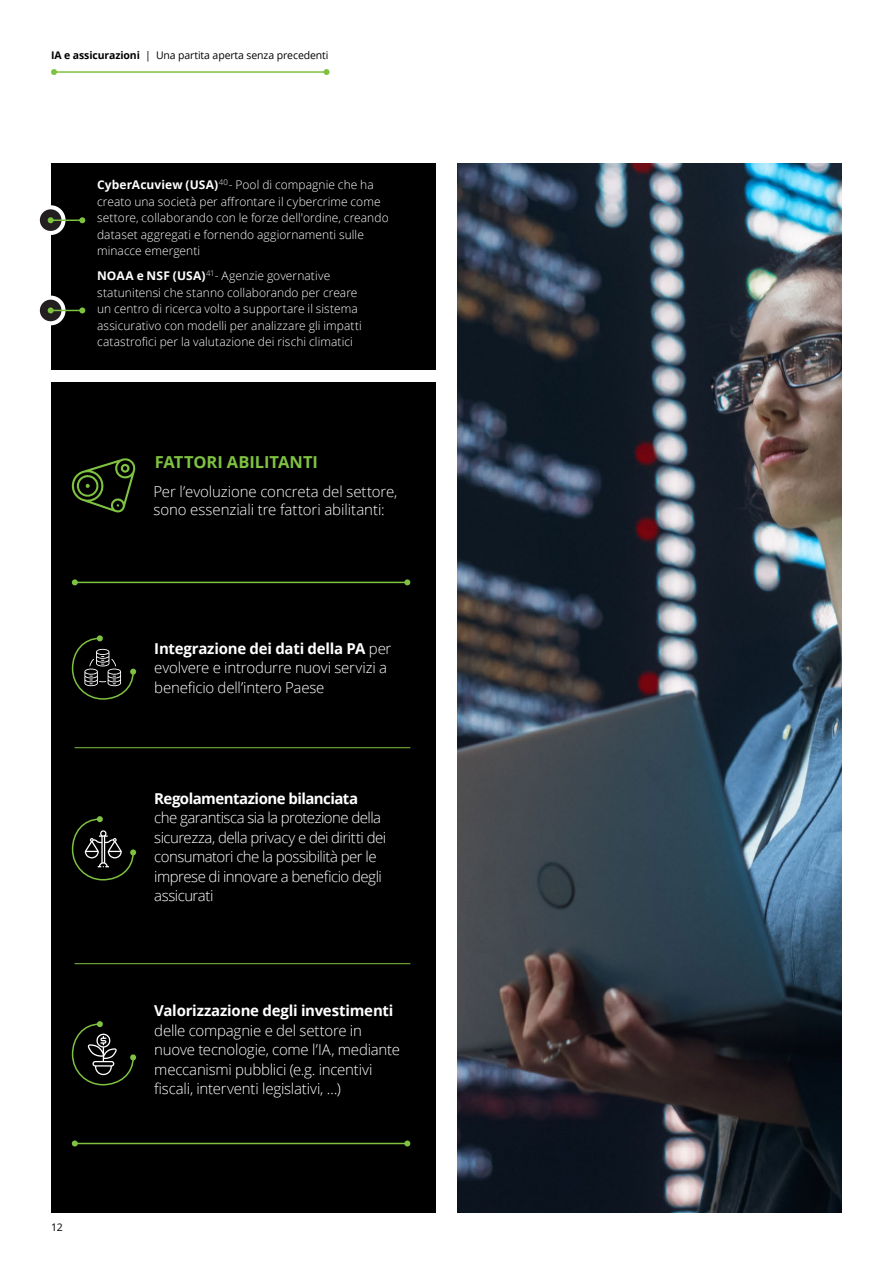
<style>
.page{position:relative;width:893px;height:1263px;background:#fff}
.page>*{position:absolute;margin:0;border:0;box-sizing:border-box;transform-origin:0 0}
.Introduction__14_18pt{font:700 16.5px "Open Sans";color:#7fc241}
.Introduction__14_18pt-2{font:300 15px/19.5px "Open Sans";letter-spacing:-.015em;color:#fff}
.Introduction__14_18pt-3{font:300 15px/19.5px "Open Sans";letter-spacing:-.035em;color:#fff}
.Introduction__14_18pt-4{font:300 12px/16.5px "Open Sans";letter-spacing:.005em;color:#fff}
.t1{font:10.5px "Open Sans";letter-spacing:-.01em;color:#010101}
.s1{font-weight:700}
</style>
<div class="page">
<img style="left:457px;top:163px;width:385px;height:1050px">
<div style="left:51px;top:163px;width:384px;height:207px;background:#000001"></div>
<svg style="left:36px;top:205px;width:30px;height:30px"></svg>
<div style="left:40px;top:209px;width:21px;height:22px;background:#231f20;border-radius:50%"></div>
<hr style="left:51px;top:219px;width:31px;height:2px;background:#7fc241">
<svg style="left:48px;top:217px;width:6px;height:6px"></svg>
<svg style="left:79px;top:217px;width:6px;height:6px"></svg>
<svg style="left:36px;top:296px;width:30px;height:29px"></svg>
<div style="left:40px;top:300px;width:21px;height:21px;background:#231f20;border-radius:50%"></div>
<hr style="left:51px;top:310px;width:31px;height:1px;background:#7fc241">
<svg style="left:48px;top:307px;width:6px;height:6px"></svg>
<svg style="left:79px;top:307px;width:6px;height:6px"></svg>
<div style="left:51px;top:383px;width:385px;height:830px;background:#000001"></div>
<hr style="left:75px;top:747px;width:335px;height:1px;background:#7fc241">
<hr style="left:75px;top:963px;width:335px;height:1px;background:#7fc241">
<hr style="left:75px;top:582px;width:332px;height:1px;background:#7fc241">
<svg style="left:404px;top:579px;width:6px;height:6px"></svg>
<svg style="left:72px;top:579px;width:6px;height:6px"></svg>
<hr style="left:75px;top:1143px;width:332px;height:1px;background:#7fc241">
<svg style="left:404px;top:1140px;width:6px;height:6px"></svg>
<svg style="left:72px;top:1140px;width:6px;height:6px"></svg>
<svg style="left:72px;top:458px;width:64px;height:54px"></svg>
<hr style="left:892px;top:0;width:1px;height:1263px;background:#d8d9d7">
<hr style="left:54px;top:71px;width:273px;height:2px;background:#7fc241">
<svg style="left:324px;top:69px;width:6px;height:6px"></svg>
<svg style="left:51px;top:69px;width:6px;height:6px"></svg>
<svg style="left:71px;top:635px;width:65px;height:65px"></svg>
<svg style="left:71px;top:816px;width:65px;height:65px"></svg>
<svg style="left:71px;top:1021px;width:65px;height:65px"></svg>
<p class="t1" style="left:51px;top:48px;width:279px"><span class="s1">IA e assicurazioni</span> | Una partita aperta senza precedenti</p>
<p class="Introduction__14_18pt-4" style="left:97px;top:176px;width:293px"><span class="s1">CyberAcuview (USA)</span><sup>40</sup>- Pool di compagnie che ha creato una società per affrontare il cybercrime come settore, collaborando con le forze dell'ordine, creando dataset aggregati e fornendo aggiornamenti sulle minacce emergenti</p>
<p class="Introduction__14_18pt-4" style="left:97px;top:267px;width:266px"><span class="s1">NOAA e NSF (USA)</span><sup>41</sup>- Agenzie governative statunitensi che stanno collaborando per creare un centro di ricerca volto a supportare il sistema assicurativo con modelli per analizzare gli impatti catastrofici per la valutazione dei rischi climatici</p>
<p class="Introduction__14_18pt" style="left:155px;top:450px;width:165px">FATTORI ABILITANTI</p>
<p class="Introduction__14_18pt-2" style="left:153px;top:482px;width:246px;line-height:18px">Per l’evoluzione concreta del settore, sono essenziali tre fattori abilitanti:</p>
<p class="Introduction__14_18pt-2" style="left:154px;top:638px;width:239px"><span class="s1">Integrazione dei dati della PA</span> per evolvere e introdurre nuovi servizi a beneficio dell’intero Paese</p>
<p class="Introduction__14_18pt-3" style="left:154px;top:788px;width:233px"><span class="s1">Regolamentazione bilanciata<br></span>che garantisca sia la protezione della sicurezza, della privacy e dei diritti dei consumatori che la possibilità per le imprese di innovare a beneficio degli assicurati</p>
<p class="t1" style="left:51px;top:1220px;width:13px">12</p>
<p class="Introduction__14_18pt-2" style="left:154px;top:1001px;width:247px"><span class="s1">Valorizzazione degli investimenti </span>delle compagnie e del settore in nuove tecnologie, come l’IA, mediante meccanismi pubblici (e.g. incentivi fiscali, interventi legislativi, …)</p>
</div>
